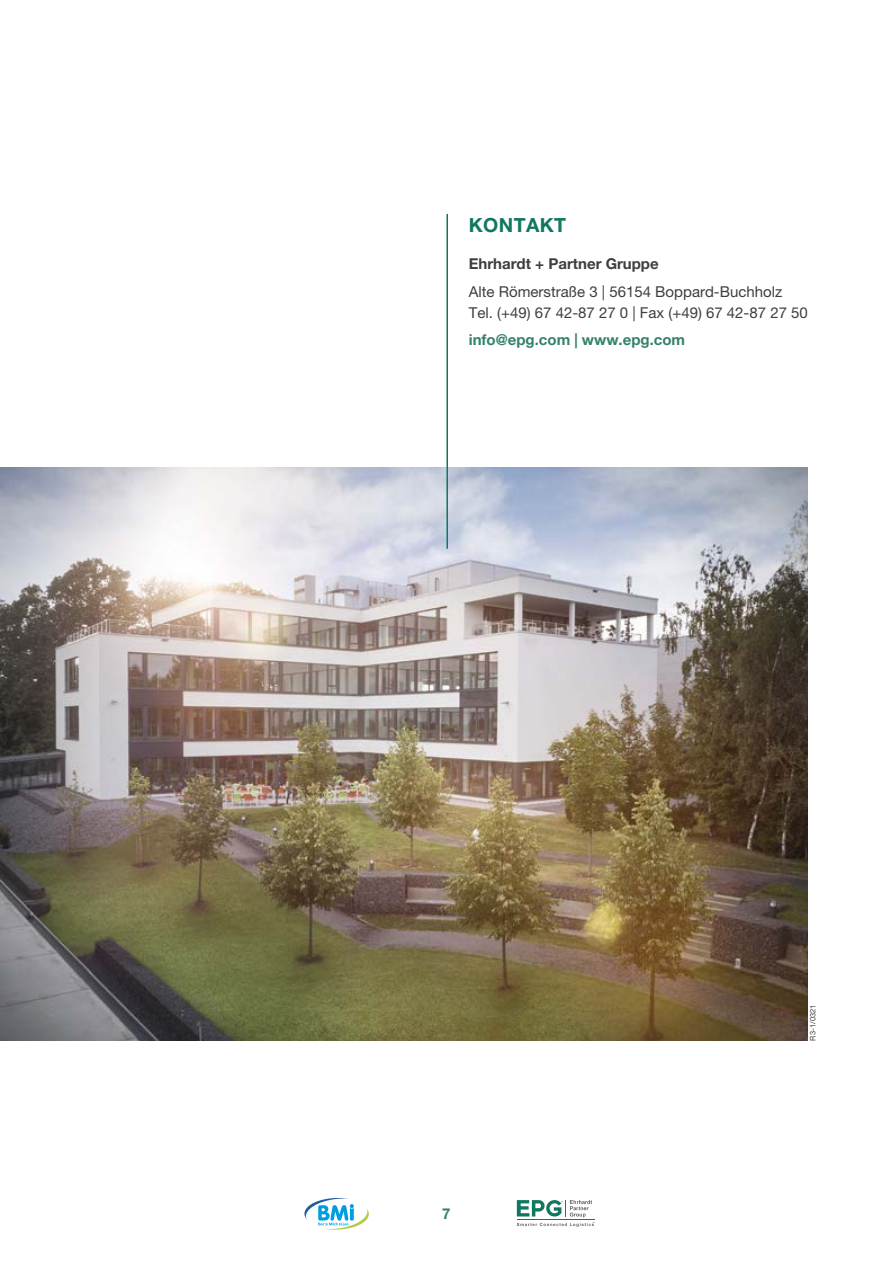
<style>
.page{position:relative;width:893px;height:1263px;background:#fff}
.page>*{position:absolute;margin:0;border:0;box-sizing:border-box;transform-origin:0 0}
.t1{font:700 19.5px "Helvetica Neue LT Pro";letter-spacing:.02em;color:#107760}
.t2{font:15px/21px "Helvetica Neue LT Pro";color:#3f3e3e}
.t3{font:700 15px "Helvetica Neue LT Pro";color:#33816c}
.t4{font:700 15px "Helvetica Neue LT Pro";color:#3f3e3e}
.t5{font:7.5px "Helvetica Neue LT Pro";letter-spacing:.03em;color:#3f3e3e}
</style>
<div class="page">
<svg style="left:517px;top:1200px;width:77px;height:27px"></svg>
<svg style="left:304px;top:1198px;width:65px;height:31px"></svg>
<img style="left:0;top:467px;width:808px;height:574px">
<hr style="left:446px;top:214px;width:2px;height:335px;background:#107760">
<h1 class="t1" style="left:469px;top:213px;width:99px">KONTAKT</h1>
<p class="t4" style="left:469px;top:255px;width:191px">Ehrhardt + Partner Gruppe</p>
<p class="t2" style="left:469px;top:281px;width:340px">Alte Römerstraße 3 | 56154 Boppard-Buchholz<br>Tel. (+49) 67 42-87 27 0 | Fax (+49) 67 42-87 27 50</p>
<p class="t3" style="left:469px;top:330px;width:218px">info@epg.com | www.epg.com</p>
<p class="t3" style="left:442px;top:1205px;width:10px">7</p>
<p class="t5" style="left:808px;top:1041px;width:38px;rotate:-90deg">R3-1/0321</p>
</div>
